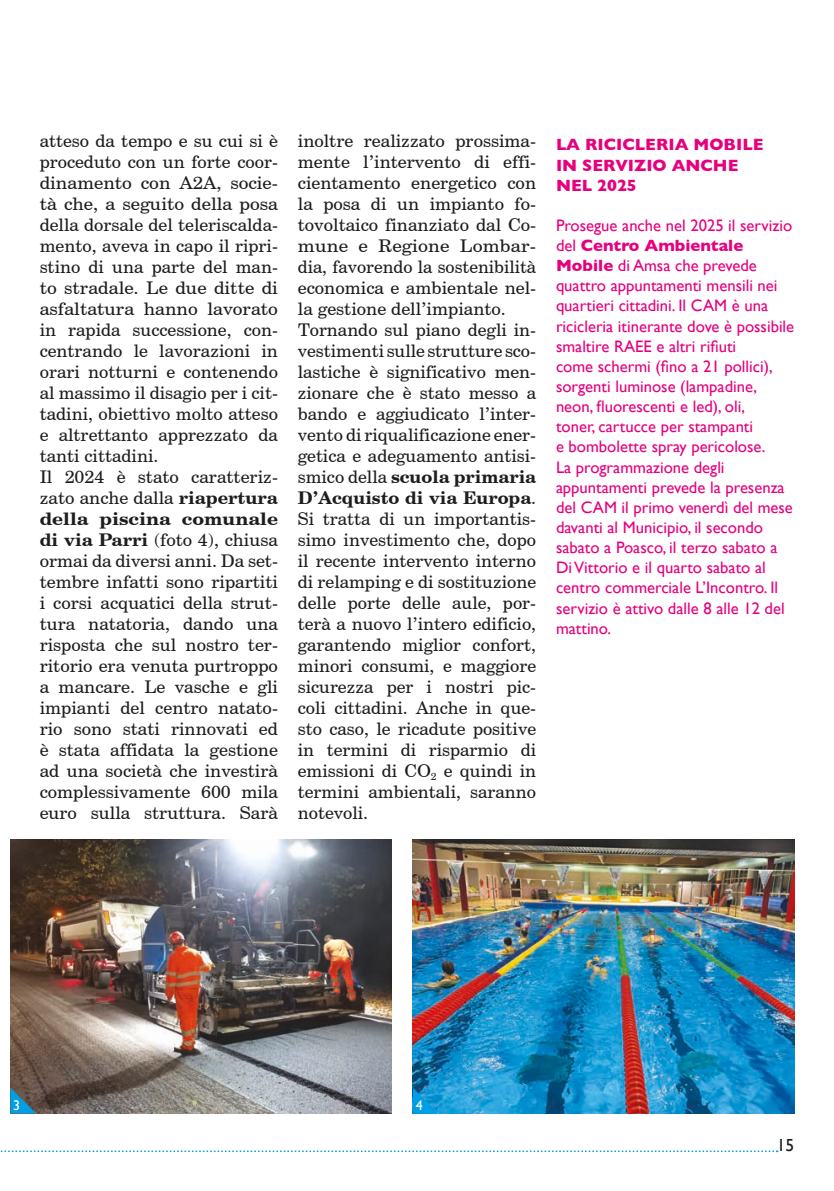
<style>
.page{position:relative;width:834px;height:1191px;background:#fff}
.page>*{position:absolute;margin:0;border:0;box-sizing:border-box;transform-origin:0 0}
.t1{font:17.5px/21px "Century Schoolbook BT";color:#1d1d1b;scale:1.04 1}
.t2{font:17.5px/21px "Century Schoolbook BT";color:#1d1d1b}
.t3{font:17.5px "Gill Sans";color:#1d1d1b}
.t4{font:16.62px/20.1px "Gill Sans";color:#e6007e}
.t5{font:700 16.62px/20.1px "Gill Sans";color:#e6007e}
.t6{font:14px "Gill Sans";color:#fff}
.s1{font-weight:700}
</style>
<div class="page">
<svg style="left:0;top:1150px;width:777px;height:2px"></svg>
<img style="left:10px;top:839px;width:382px;height:274px">
<img style="left:413px;top:839px;width:381px;height:274px">
<svg style="left:10px;top:1087px;width:26px;height:26px"></svg>
<svg style="left:413px;top:1087px;width:25px;height:26px"></svg>
<p class="t2" style="left:40px;top:130px;width:240px">atteso da tempo e su cui si è proceduto con un forte coor&shy;dinamento con A2A, socie&shy;tà che, a seguito della posa della dorsale del teleriscalda&shy;mento, aveva in capo il ripri&shy;stino di una parte del man&shy;to stradale. Le due ditte di asfaltatura hanno lavorato in rapida successione, con&shy;centrando le lavorazioni in orari notturni e contenendo al massimo il disagio per i cit&shy;tadini, obiettivo molto atteso e altrettanto apprezzato da tanti cittadini.<br>Il 2024 è stato caratteriz&shy;zato anche dalla <span class="s1">riapertura della piscina comunale di via Parri</span> (foto 4), chiusa ormai da diversi anni. Da set&shy;tembre infatti sono ripartiti i corsi acquatici della strut&shy;tura natatoria, dando una risposta che sul nostro ter&shy;ritorio era venuta purtroppo a mancare. Le vasche e gli impianti del centro natato&shy;rio sono stati rinnovati ed è stata affidata la gestione ad una società che investirà complessivamente 600 mila euro sulla struttura. Sarà</p>
<p class="t1" style="left:298px;top:130px;width:231px">inoltre realizzato prossima&shy;mente l’intervento di effi&shy;cientamento energetico con la posa di un impianto fo&shy;tovoltaico finanziato dal Co&shy;mune e Regione Lombar&shy;dia, favorendo la sostenibilità economica e ambientale nel&shy;la gestione dell’impianto.<br>Tornando sul piano degli in&shy;vestimenti sulle strutture sco&shy;lastiche è significativo men&shy;zionare che è stato messo a bando e aggiudicato l’inter&shy;vento di riqualificazione ener&shy;getica e adeguamento antisi&shy;smico della <span class="s1">scuola primaria<br>D’Acquisto di via Europa</span>.<br>Si tratta di un importantis&shy;simo investimento che, dopo il recente intervento interno di relamping e di sostituzione delle porte delle aule, por&shy;terà a nuovo l’intero edificio, garantendo miglior confort, minori consumi, e maggiore sicurezza per i nostri pic&shy;coli cittadini. Anche in que&shy;sto caso, le ricadute positive in termini di risparmio di emissioni di CO<sub>2</sub> e quindi in termini ambientali, saranno notevoli.</p>
<p class="t5" style="left:556px;top:134px;width:209px">LA RICICLERIA MOBILE<br>IN SERVIZIO ANCHE<br>NEL 2025</p>
<p class="t4" style="left:556px;top:215px;width:240px">Prosegue anche nel 2025 il servizio del <span class="s1">Centro Ambientale<br>Mobile</span> di Amsa che prevede quattro appuntamenti mensili nei quartieri cittadini. Il CAM è una ricicleria itinerante dove è possibile smaltire RAEE e altri rifiuti<br>come schermi (fino a 21 pollici), sorgenti luminose (lampadine, neon, fluorescenti e led), oli,<br>toner, cartucce per stampanti<br>e bombolette spray pericolose.<br>La programmazione degli appuntamenti prevede la presenza del CAM il primo venerdì del mese davanti al Municipio, il secondo sabato a Poasco, il terzo sabato a<br>Di Vittorio e il quarto sabato al centro commerciale L’Incontro. Il servizio è attivo dalle 8 alle 12 del mattino.</p>
<p class="t6" style="left:13px;top:1096px;width:9px">3</p>
<p class="t6" style="left:415px;top:1096px;width:8px">4</p>
<p class="t3" style="left:776px;top:1135px;width:19px">15</p>
</div>
